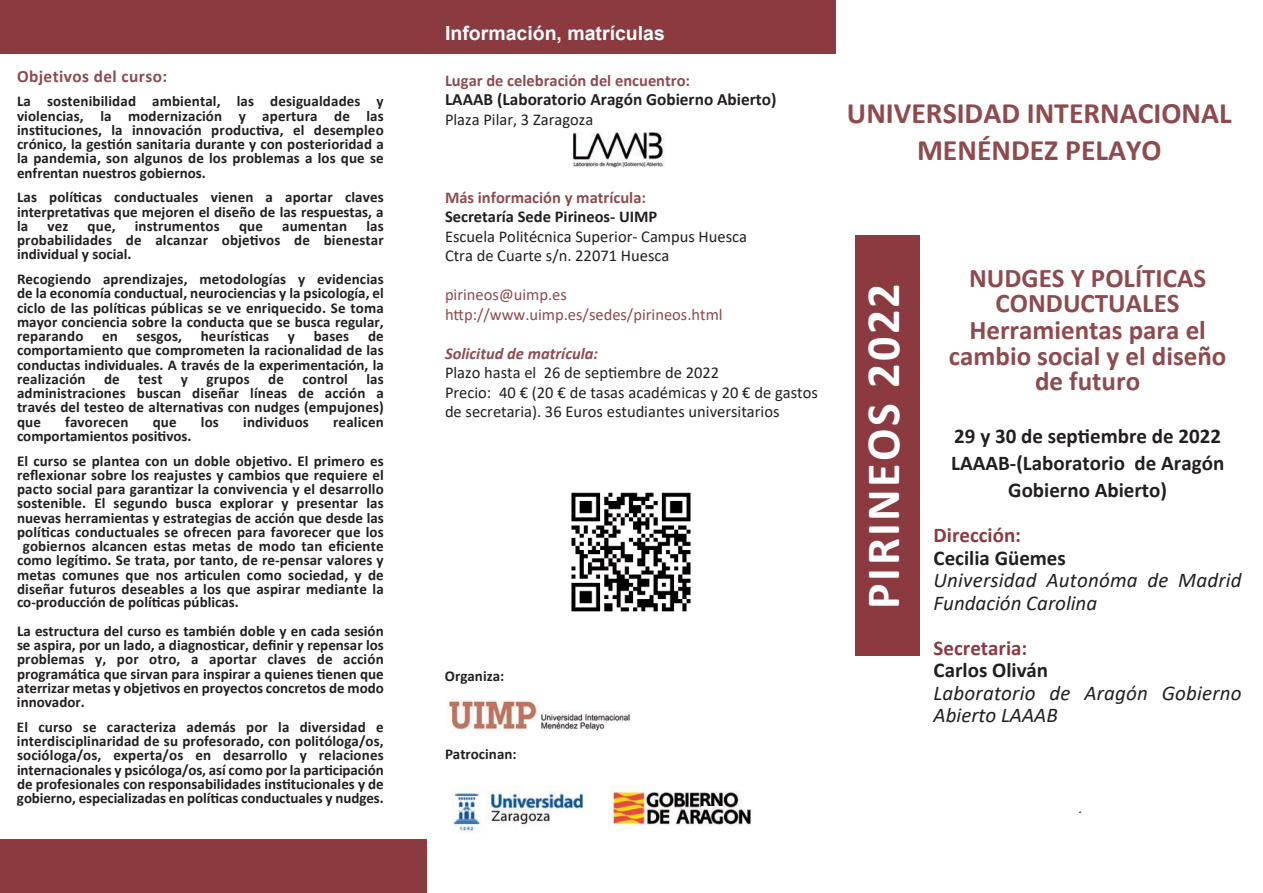
<style>
.page{position:relative;width:1263px;height:893px;background:#fff}
.page>*{position:absolute;margin:0;border:0;box-sizing:border-box;transform-origin:0 0}
.t1{font:700 48px "Calibri";letter-spacing:.05em;color:#fff}
.t2{font:700 29.7px/37.5px "Calibri";color:#8e4b4e;text-align:center}
.t3{font:700 27px/25.8px "Calibri";color:#8e4b4e;text-align:center}
.t4{font:700 21px/27px "Calibri";color:#231f20;text-align:center}
.t5{font:italic 21px/22.5px "Calibri";letter-spacing:.01em;color:#231f20}
.t6{font:700 21px "Calibri";color:#8b3a40}
.t7{font:700 19.5px "Arial";color:#fff}
.t8{font:700 17.25px "Calibri";color:#231f20}
.t9{font:700 17.25px "Calibri";letter-spacing:.025em;color:#8e4b4e}
.t10{font:16.5px/19.5px "Calibri";color:#231f20}
.t11{font:700 16.5px "Calibri";color:#8e4b4e}
.t12{font:16.5px/19.5px "Calibri";color:#8e4b4e}
.t13{font:700 16.5px "Calibri";color:#231f20}
.t14{font:italic 700 16.5px "Calibri";color:#8e4b4e}
.t15{font:700 15px/14.2px "Calibri";letter-spacing:.01em;color:#231f20;text-align:justify}
.t16{font:italic 15px "Arial";color:#231f20}
</style>
<div class="page">
<div style="left:855px;top:236px;width:64px;height:420px;background:#8b3a40"></div>
<div style="left:0;top:0;width:836px;height:54px;background:#8b3a40"></div>
<img style="left:609px;top:791px;width:143px;height:34px">
<img style="left:452px;top:789px;width:132px;height:44px">
<div style="left:0;top:839px;width:427px;height:54px;background:#8b3a40"></div>
<img style="left:571px;top:492px;width:120px;height:120px">
<img style="left:448px;top:700px;width:183px;height:31px">
<img style="left:573px;top:132px;width:92px;height:35px">
<hr style="left:702px;top:806px;width:21px;height:2px;background:#fff">
<p class="t9" style="left:17px;top:69px;width:152px">Objetivos del curso:</p>
<p class="t15" style="left:17px;top:96px;width:368px">La sostenibilidad ambiental, las desigualdades y violencias, la modernización y apertura de las instituciones, la innovación productiva, el desempleo crónico, la gestión sanitaria durante y con posterioridad a la pandemia, son algunos de los problemas a los que se enfrentan nuestros gobiernos.</p>
<p class="t15" style="left:17px;top:192px;width:368px">Las políticas conductuales vienen a aportar claves interpretativas que mejoren el diseño de las respuestas, a la</p>
<p class="t15" style="left:17px;top:220px;width:368px;text-indent:349px">las probabilidades de alcanzar objetivos de bienestar individual y social.</p>
<p class="t15" style="left:17px;top:273px;width:368px">Recogiendo aprendizajes, metodologías y evidencias de la economía conductual, neurociencias y la psicología, el ciclo de las políticas públicas se ve enriquecido. Se toma mayor conciencia sobre la conducta que se busca regular, reparando en sesgos, heurísticas y bases de comportamiento que comprometen la racionalidad de las conductas individuales. A través de la experimentación, la realización de test y grupos de control las administraciones buscan diseñar líneas de acción a través del testeo de alternativas con nudges (empujones) que</p>
<p class="t15" style="left:47px;top:220px;width:22px">vez</p>
<p class="t15" style="left:88px;top:220px;width:29px">que,</p>
<p class="t15" style="left:135px;top:220px;width:87px">instrumentos</p>
<p class="t15" style="left:239px;top:220px;width:25px">que</p>
<p class="t15" style="left:282px;top:220px;width:66px">aumentan</p>
<p class="t15" style="left:65px;top:416px;width:65px">favorecen</p>
<p class="t15" style="left:153px;top:416px;width:25px">que</p>
<p class="t15" style="left:201px;top:416px;width:20px">los</p>
<p class="t15" style="left:243px;top:416px;width:67px">individuos</p>
<p class="t15" style="left:333px;top:416px;width:52px">realicen</p>
<p class="t15" style="left:17px;top:425px;width:368px;line-height:24.8px">comportamientos positivos.<br>El curso se plantea con un doble objetivo. El primero es</p>
<p class="t15" style="left:17px;top:469px;width:368px">reflexionar sobre los reajustes y cambios que requiere el</p>
<p class="t15" style="left:17px;top:483px;width:368px">pacto social para garantizar la convivencia y el desarrollo</p>
<p class="t15" style="left:17px;top:498px;width:368px">sostenible. El segundo busca explorar y presentar las</p>
<p class="t15" style="left:17px;top:512px;width:368px">nuevas herramientas y estrategias de acción que desde las</p>
<p class="t15" style="left:17px;top:526px;width:368px">políticas conductuales se ofrecen para favorecer que los</p>
<p class="t15" style="left:23px;top:540px;width:362px">gobiernos alcancen estas metas de modo tan eficiente</p>
<p class="t15" style="left:17px;top:555px;width:368px">como legítimo. Se trata, por tanto, de re-pensar valores y</p>
<p class="t15" style="left:17px;top:569px;width:368px">metas comunes que nos articulen como sociedad, y de</p>
<p class="t15" style="left:17px;top:583px;width:368px">diseñar futuros deseables a los que aspirar mediante la</p>
<p class="t15" style="left:17px;top:597px;width:223px">co-producción de políticas públicas.</p>
<p class="t15" style="left:17px;top:625px;width:368px">La estructura del curso es también doble y en cada sesión se aspira, por un lado, a diagnosticar, definir y repensar los problemas y, por otro, a aportar claves de acción programática que sirvan para inspirar a quienes tienen que aterrizar metas y objetivos en proyectos concretos de modo innovador.</p>
<p class="t15" style="left:17px;top:721px;width:368px">El curso se caracteriza además por la diversidad e interdisciplinaridad de su profesorado, con politóloga/os, socióloga/os, experta/os en desarrollo y relaciones internacionales y psicóloga/os, así como por la participación de profesionales con responsabilidades institucionales y de gobierno, especializadas en políticas conductuales y nudges.</p>
<h3 class="t7" style="left:445px;top:22px;width:221px">Información, matrículas</h3>
<p class="t11" style="left:445px;top:74px;width:247px">Lugar de celebración del encuentro:</p>
<p class="t8" style="left:445px;top:92px;width:333px">LAAAB (Laboratorio Aragón Gobierno Abierto)</p>
<p class="t10" style="left:445px;top:111px;width:150px">Plaza Pilar, 3 Zaragoza</p>
<p class="t11" style="left:445px;top:190px;width:203px">Más información y matrícula:</p>
<p class="t13" style="left:445px;top:210px;width:214px">Secretaría Sede Pirineos- UIMP</p>
<p class="t10" style="left:445px;top:228px;width:304px">Escuela Politécnica Superior- Campus Huesca<br>Ctra de Cuarte s/n. 22071 Huesca</p>
<p class="t12" style="left:445px;top:287px;width:279px">pirineos@uimp.es http://www.uimp.es/sedes/pirineos.html</p>
<p class="t14" style="left:445px;top:347px;width:155px">Solicitud de matrícula:</p>
<p class="t10" style="left:445px;top:365px;width:374px">Plazo hasta el 26 de septiembre de 2022<br>Precio: 40 € (20 € de tasas académicas y 20 € de gastos de secretaria). 36 Euros estudiantes universitarios</p>
<p class="t15" style="left:445px;top:670px;width:61px">Organiza:</p>
<p class="t15" style="left:445px;top:748px;width:73px">Patrocinan:</p>
<h2 class="t2" style="left:847px;top:96px;width:386px">UNIVERSIDAD INTERNACIONAL<br>MENÉNDEZ PELAYO</h2>
<h1 class="t1" style="left:863px;top:609px;width:327px;rotate:-90deg">PIRINEOS 2022</h1>
<h3 class="t3" style="left:949px;top:267px;width:279px">NUDGES Y POLÍTICAS<br>CONDUCTUALES<br>Herramientas para el cambio social y el diseño de futuro</h3>
<h3 class="t4" style="left:951px;top:425px;width:275px">29 y 30 de septiembre de 2022<br>LAAAB-(Laboratorio de Aragón<br>Gobierno Abierto)</h3>
<h3 class="t6" style="left:933px;top:527px;width:89px">Dirección:</h3>
<h3 class="t4" style="left:933px;top:546px;width:134px">Cecilia Güemes</h3>
<h3 class="t5" style="left:933px;top:571px;width:310px">Universidad Autonóma de Madrid<br>Fundación Carolina</h3>
<h3 class="t6" style="left:933px;top:639px;width:95px">Secretaria:</h3>
<h3 class="t4" style="left:933px;top:659px;width:116px">Carlos Oliván</h3>
<h3 class="t5" style="left:933px;top:683px;width:310px">Laboratorio de Aragón Gobierno<br>Abierto LAAAB</h3>
<p class="t16" style="left:1078px;top:799px;width:6px">.</p>
</div>
